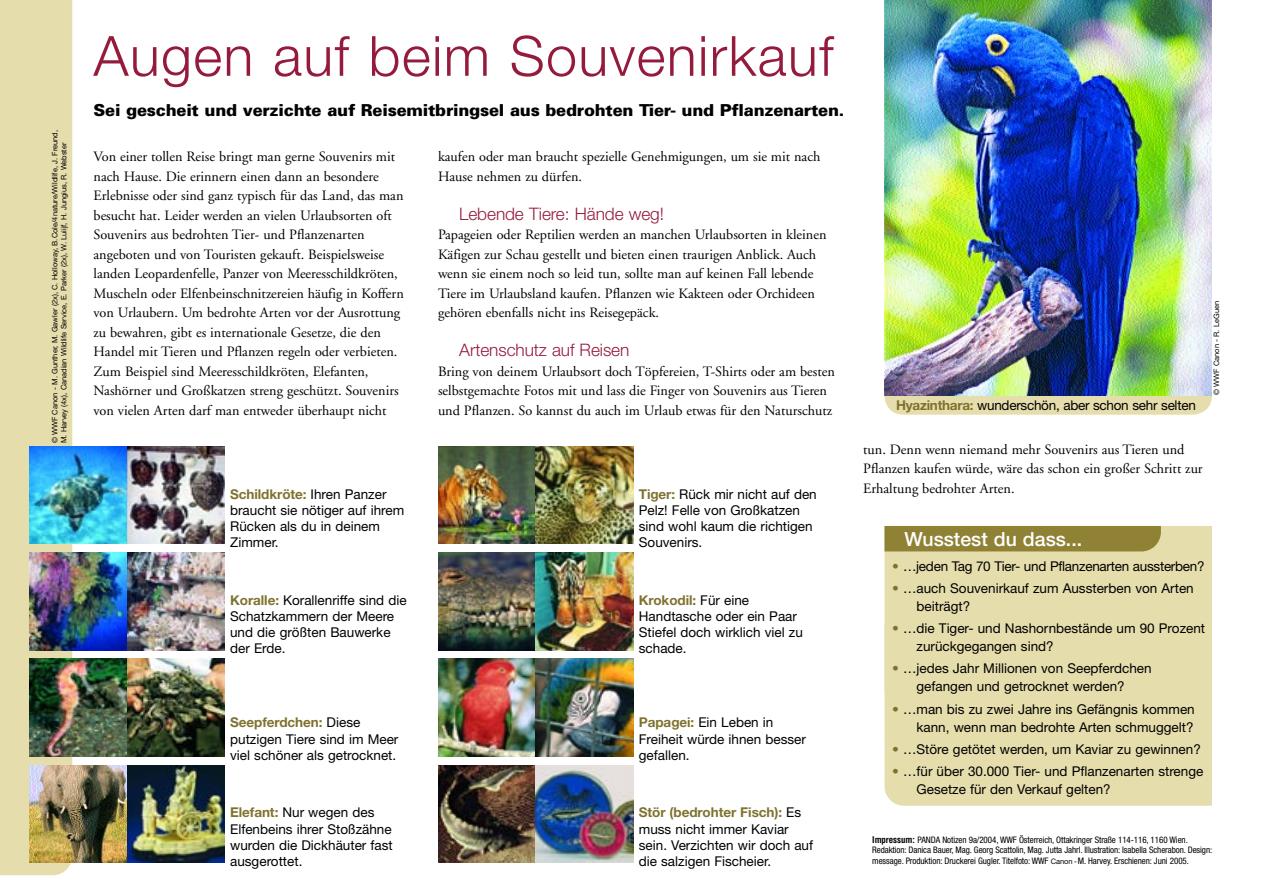
<style>
.page{position:relative;width:1263px;height:893px;background:#fff}
.page>*{position:absolute;margin:0;border:0;box-sizing:border-box;transform-origin:0 0}
.t1{font:300 55.5px "Helvetica Neue";letter-spacing:.025em;color:#951b3c}
.Kasten_Ü-neu{font:500 19.5px "Helvetica Neue";color:#fff}
.Copy_Zwischentitel{font:300 17.25px "Helvetica Neue";letter-spacing:-.005em;color:#951b3c}
.Vorspann{font:900 16.5px "Univers";letter-spacing:-.015em;color:#000}
.Lauftext{font:14.25px/19.5px "Adobe Garamond";color:#000}
.Bildtext{font:13.5px/16.2px "Helvetica Neue";color:#000}
.Kasten_Copy{font:13.5px/18px "Helvetica Neue";color:#000}
.Kasten_Copy-2{font:13.5px "Helvetica Neue";letter-spacing:-.02em;color:#000}
.Bildtext-2{font:13.5px "Helvetica Neue";letter-spacing:-.02em;color:#000}
.t2{font:condensed 9px/10.8px "Helvetica Neue";letter-spacing:-.01em;color:#000}
.t3{font:7.5px/9px "Helvetica Neue";color:#000}
.s1{font-weight:700;color:#7f722e}
.s2{color:#7f722e}
.s3{font-family:"Helvetica";font-weight:700}
.s4{font-stretch:normal;font-size:7.5px}
</style>
<div class="page">
<svg style="left:884px;top:395px;width:328px;height:20px;background:#e1daae"></svg>
<div style="left:0;top:0;width:72px;height:875px;background:#e6ddad"></div>
<div style="left:884px;top:526px;width:328px;height:98px;background:#e6ddad"></div>
<div style="left:884px;top:624px;width:328px;height:182px;background:#e6ddad"></div>
<div style="left:884px;top:526px;width:277px;height:25px;background:#908234"></div>
<img style="left:29px;top:446px;width:98px;height:98px">
<img style="left:29px;top:552px;width:98px;height:98px">
<img style="left:29px;top:659px;width:98px;height:97px">
<img style="left:29px;top:765px;width:98px;height:98px">
<img style="left:127px;top:446px;width:98px;height:98px">
<img style="left:438px;top:446px;width:98px;height:98px">
<img style="left:536px;top:446px;width:98px;height:98px">
<img style="left:438px;top:552px;width:98px;height:98px">
<img style="left:536px;top:552px;width:98px;height:98px">
<img style="left:438px;top:659px;width:98px;height:97px">
<img style="left:536px;top:659px;width:98px;height:97px">
<img style="left:438px;top:765px;width:98px;height:98px">
<img style="left:536px;top:765px;width:98px;height:98px">
<img style="left:127px;top:552px;width:98px;height:98px">
<img style="left:127px;top:659px;width:98px;height:97px">
<img style="left:127px;top:765px;width:98px;height:98px">
<img style="left:885px;top:0;width:327px;height:395px">
<p class="t3" style="left:50px;top:443px;width:315px;rotate:-90deg">© WWF Canon - M. Gunther, M. Gawler (2x), C. Holloway, B.Cole/4nature/Wildlife, J. Freund,<br>M. Harvey (4x), Canadian Wildlife Service, E. Parker (2x), W. Luiijf, H. Jungius, R. Webster</p>
<p class="t1" style="left:94px;top:22px;width:741px">Augen auf beim Souvenirkauf</p>
<p class="Vorspann" style="left:94px;top:100px;width:752px">Sei gescheit und verzichte auf Reisemitbringsel aus bedrohten Tier- und Pflanzenarten.</p>
<p class="Lauftext" style="left:94px;top:147px;width:312px">Von einer tollen Reise bringt man gerne Souvenirs mit nach Hause. Die erinnern einen dann an besondere Erlebnisse oder sind ganz typisch für das Land, das man besucht hat. Leider werden an vielen Urlaubsorten oft Souvenirs aus bedrohten Tier- und Pflanzenarten angeboten und von Touristen gekauft. Beispielsweise landen Leopardenfelle, Panzer von Meeresschildkröten, Muscheln oder Elfenbeinschnitzereien häufig in Koffern von Urlaubern. Um bedrohte Arten vor der Ausrottung zu bewahren, gibt es internationale Gesetze, die den Handel mit Tieren und Pflanzen regeln oder verbieten.<br>Zum Beispiel sind Meeresschildkröten, Elefanten, Nashörner und Großkatzen streng geschützt. Souvenirs von vielen Arten darf man entweder überhaupt nicht</p>
<p class="Lauftext" style="left:438px;top:147px;width:384px">kaufen oder man braucht spezielle Genehmigungen, um sie mit nach<br>Hause nehmen zu dürfen.</p>
<p class="Copy_Zwischentitel" style="left:459px;top:203px;width:206px">Lebende Tiere: Hände weg!</p>
<p class="Lauftext" style="left:438px;top:225px;width:390px">Papageien oder Reptilien werden an manchen Urlaubsorten in kleinen Käfigen zur Schau gestellt und bieten einen traurigen Anblick. Auch wenn sie einem noch so leid tun, sollte man auf keinen Fall lebende Tiere im Urlaubsland kaufen. Pflanzen wie Kakteen oder Orchideen gehören ebenfalls nicht ins Reisegepäck.</p>
<p class="Copy_Zwischentitel" style="left:459px;top:339px;width:172px">Artenschutz auf Reisen</p>
<p class="Lauftext" style="left:438px;top:362px;width:399px">Bring von deinem Urlaubsort doch Töpfereien, T-Shirts oder am besten selbstgemachte Fotos mit und lass die Finger von Souvenirs aus Tieren und Pflanzen. So kannst du auch im Urlaub etwas für den Naturschutz</p>
<p class="Bildtext" style="left:230px;top:485px;width:176px"><span class="s1">Schildkröte:</span> Ihren Panzer braucht sie nötiger auf ihrem<br>Rücken als du in deinem<br>Zimmer.</p>
<p class="Bildtext" style="left:230px;top:592px;width:178px"><span class="s1">Koralle:</span> Korallenriffe sind die<br>Schatzkammern der Meere und die größten Bauwerke der Erde.</p>
<p class="Bildtext" style="left:230px;top:714px;width:170px"><span class="s1">Seepferdchen:</span> Diese putzigen Tiere sind im Meer viel schöner als getrocknet.</p>
<p class="Bildtext" style="left:230px;top:804px;width:164px"><span class="s1">Elefant:</span> Nur wegen des<br>Elfenbeins ihrer Stoßzähne wurden die Dickhäuter fast ausgerottet.</p>
<p class="Bildtext" style="left:639px;top:485px;width:179px"><span class="s1">Tiger:</span> Rück mir nicht auf den<br>Pelz! Felle von Großkatzen sind wohl kaum die richtigen<br>Souvenirs.</p>
<p class="Bildtext" style="left:639px;top:592px;width:165px"><span class="s1">Krokodil:</span> Für eine<br>Handtasche oder ein Paar<br>Stiefel doch wirklich viel zu schade.</p>
<p class="Bildtext" style="left:639px;top:714px;width:169px"><span class="s1">Papagei:</span> Ein Leben in<br>Freiheit würde ihnen besser gefallen.</p>
<p class="Bildtext" style="left:639px;top:804px;width:176px"><span class="s1">Stör (bedrohter Fisch):</span> Es muss nicht immer Kaviar sein. Verzichten wir doch auf die salzigen Fischeier.</p>
<p class="Bildtext-2" style="left:896px;top:397px;width:301px"><span class="s1">Hyazinthara:</span> wunderschön, aber schon sehr selten</p>
<p class="t3" style="left:1212px;top:395px;width:96px;rotate:-90deg">© WWF Canon - R. LeGuen</p>
<p class="Lauftext" style="left:863px;top:440px;width:341px">tun. Denn wenn niemand mehr Souvenirs aus Tieren und<br>Pflanzen kaufen würde, wäre das schon ein großer Schritt zur<br>Erhaltung bedrohter Arten.</p>
<p class="Kasten_Ü-neu" style="left:904px;top:527px;width:179px">Wusstest du dass...</p>
<p class="Kasten_Copy-2" style="left:892px;top:558px;width:314px"><span class="s2">•</span> …jeden Tag 70 Tier- und Pflanzenarten aussterben?</p>
<p class="Kasten_Copy" style="left:916px;top:579px;width:279px;text-indent:-24px"><span class="s2">•</span> … auch Souvenirkauf zum Aussterben von Arten beiträgt?</p>
<p class="Kasten_Copy" style="left:916px;top:619px;width:290px;text-indent:-24px"><span class="s2">•</span> … die Tiger- und Nashornbestände um 90 Prozent zurückgegangen sind?</p>
<p class="Kasten_Copy" style="left:892px;top:659px;width:261px;text-align:center"><span class="s2">•</span> … jedes Jahr Millionen von Seepferdchen gefangen und getrocknet werden?</p>
<p class="Kasten_Copy" style="left:892px;top:700px;width:304px;text-align:right"><span class="s2">•</span> … man bis zu zwei Jahre ins Gefängnis kommen kann, wenn man bedrohte Arten schmuggelt?</p>
<p class="Kasten_Copy" style="left:892px;top:740px;width:310px"><span class="s2">•</span> …Störe getötet werden, um Kaviar zu gewinnen?</p>
<p class="Kasten_Copy" style="left:916px;top:762px;width:288px;text-indent:-24px"><span class="s2">•</span> … für über 30.000 Tier- und Pflanzenarten strenge<br>Gesetze für den Verkauf gelten?</p>
<p class="t2" style="left:872px;top:834px;width:341px"><span class="s3">Impressum:</span> PANDA Notizen 9a/2004, WWF Österreich, Ottakringer Straße 114-116, 1160 Wien.<br>Redaktion: Danica Bauer, Mag. Georg Scattolin, Mag. Jutta Jahrl. Illustration: Isabella Scherabon. Design: message. Produktion: Druckerei Gugler. Titelfoto: WWF <span class="s4">Canon -</span>M. Harvey. Erschienen: Juni 2005.</p>
</div>
